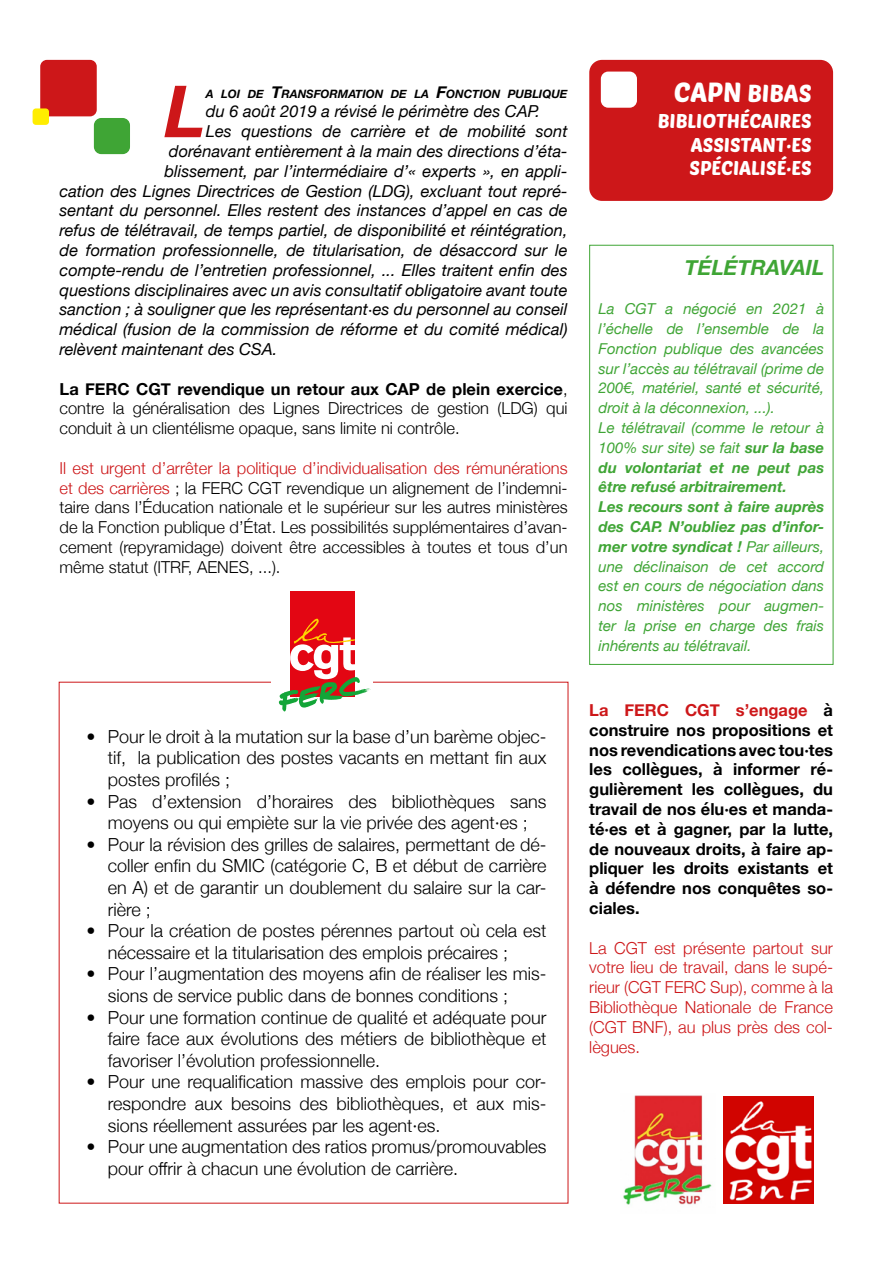
<style>
.page{position:relative;width:893px;height:1263px;background:#fff}
.page>*{position:absolute;margin:0;border:0;box-sizing:border-box;transform-origin:0 0}
.t1{font:italic 700 72px "Helvetica Neue";color:#cd1719}
.t2{font:24px "Poetsen One";color:#fff}
.t3{font:italic 700 21px "Helvetica Neue";color:#3fa535}
.t4{font:19.5px/23.4px "Poetsen One";color:#fff;text-align:justify}
.t5{font:300 18px/21.6px "Helvetica Neue";color:#000;text-align:justify}
.t6{font:italic 16.5px "Helvetica Neue";color:#000}
.t7{font:300 16.5px/19.8px "Helvetica Neue";color:#000;text-align:justify}
.t8{font:700 16.5px/19.8px "Helvetica Neue";color:#000;text-align:justify}
.t9{font:300 16.5px/19.8px "Helvetica Neue";color:#cd1719;text-align:justify}
.t10{font:italic 15px/19.8px "Helvetica Neue";color:#3fa535}
.t11{font:italic 700 11.55px "Helvetica Neue";color:#000}
.s1{font-size:16.5px}
.s2{font-weight:700}
.s3{color:#cd1719}
.s4{font-size:27px}
</style>
<div class="page">
<div style="left:589px;top:245px;width:244px;height:420px;border:1px solid #3fa535"></div>
<div style="left:40px;top:60px;width:57px;height:56px;background:#cd1719;border-radius:7px"></div>
<div style="left:94px;top:118px;width:36px;height:36px;background:#3fa535;border-radius:7px"></div>
<div style="left:33px;top:108px;width:16px;height:17px;background:#ffed00;border-radius:3px"></div>
<div style="left:589px;top:60px;width:244px;height:141px;background:#cd1719;border-radius:13px"></div>
<div style="left:601px;top:72px;width:36px;height:36px;background:#fff;border-radius:7px"></div>
<img style="left:623px;top:1095px;width:89px;height:110px">
<div style="left:290px;top:592px;width:65px;height:105px;background:#e30613"></div>
<svg style="left:279px;top:619px;width:92px;height:92px"></svg>
<img style="left:724px;top:1096px;width:89px;height:107px">
<h1 class="t1" style="left:165px;top:55px;width:43px">L</h1>
<p class="t11" style="left:206px;top:84px;width:363px">A LOI DE <span class="s1">T</span>RANSFORMATION DE LA <span class="s1">F</span>ONCTION PUBLIQUE</p>
<p class="t6" style="left:206px;top:100px;width:336px">du 6 août 2019 a révisé le périmètre des CAP.</p>
<p class="t6" style="left:206px;top:119px;width:363px">Les questions de carrière et de mobilité sont</p>
<p class="t6" style="left:169px;top:139px;width:400px">dorénavant entièrement à la main des directions d’éta-</p>
<p class="t6" style="left:164px;top:159px;width:405px">blissement, par l’intermédiaire d’« experts », en appli-</p>
<p class="t6" style="left:60px;top:179px;width:510px">cation des Lignes Directrices de Gestion (LDG), excluant tout repré-</p>
<p class="t6" style="left:60px;top:199px;width:510px">sentant du personnel. Elles restent des instances d’appel en cas de</p>
<p class="t6" style="left:60px;top:218px;width:510px">refus de télétravail, de temps partiel, de disponibilité et réintégration,</p>
<p class="t6" style="left:60px;top:238px;width:510px">de formation professionnelle, de titularisation, de désaccord sur le</p>
<p class="t6" style="left:60px;top:258px;width:510px">compte-rendu de l’entretien professionnel, ... Elles traitent enfin des</p>
<p class="t6" style="left:60px;top:278px;width:510px">questions disciplinaires avec un avis consultatif obligatoire avant toute</p>
<p class="t6" style="left:60px;top:298px;width:510px">sanction ; à souligner que les représentant·es du personnel au conseil</p>
<p class="t6" style="left:60px;top:317px;width:510px">médical (fusion de la commission de réforme et du comité médical)</p>
<p class="t6" style="left:60px;top:337px;width:219px">relèvent maintenant des CSA.</p>
<p class="t7" style="left:60px;top:378px;width:510px"><span class="s2">La FERC CGT revendique un retour aux CAP de plein exercice</span>, contre la généralisation des Lignes Directrices de gestion (LDG) qui conduit à un clientélisme opaque, sans limite ni contrôle.</p>
<p class="t7" style="left:60px;top:457px;width:510px"><span class="s3">Il est urgent d’arrêter la politique d’individualisation des rémunérations et des carrières</span> ; la FERC CGT revendique un alignement de l’indemni&shy;taire dans l’Éducation nationale et le supérieur sur les autres ministères de la Fonction publique d’État. Les possibilités supplémentaires d’avan&shy;cement (repyramidage) doivent être accessibles à toutes et tous d’un même statut (ITRF, AENES, ...).</p>
<p class="t5" style="left:108px;top:724px;width:440px;text-indent:-21px">• Pour le droit à la mutation sur la base d’un barème objec&shy;tif, la publication des postes vacants en mettant fin aux postes profilés ;</p>
<p class="t5" style="left:87px;top:789px;width:461px;text-align:center">• Pas d’extension d’horaires des bibliothèques sans moyens ou qui empiète sur la vie privée des agent·es ;</p>
<p class="t5" style="left:108px;top:832px;width:440px;text-indent:-21px">• Pour la révision des grilles de salaires, permettant de dé&shy;coller enfin du SMIC (catégorie C, B et début de carrière en A) et de garantir un doublement du salaire sur la car&shy;rière ;</p>
<p class="t5" style="left:108px;top:919px;width:440px;text-indent:-21px">• Pour la création de postes pérennes partout où cela est nécessaire et la titularisation des emplois précaires ;</p>
<p class="t5" style="left:108px;top:962px;width:440px;text-indent:-21px">• Pour l’augmentation des moyens afin de réaliser les mis&shy;sions de service public dans de bonnes conditions ;</p>
<p class="t5" style="left:108px;top:1005px;width:440px;text-indent:-21px">• Pour une formation continue de qualité et adéquate pour faire face aux évolutions des métiers de bibliothèque et favoriser l’évolution professionnelle.</p>
<p class="t5" style="left:108px;top:1070px;width:440px;text-indent:-21px">• Pour une requalification massive des emplois pour cor&shy;respondre aux besoins des bibliothèques, et aux mis&shy;sions réellement assurées par les agent·es.</p>
<p class="t5" style="left:108px;top:1135px;width:440px;text-indent:-21px">• Pour une augmentation des ratios promus/promouvables pour offrir à chacun une évolution de carrière.</p>
<h2 class="t2" style="left:674px;top:78px;width:139px"><span class="s4">CAPN</span> BIBAS</h2>
<p class="t4" style="left:689px;top:109px;width:124px;text-indent:-32px">BIBLIOTHÉCAIRES ASSISTANT·ES SPÉCIALISÉ·ES</p>
<p class="t3" style="left:685px;top:251px;width:141px">TÉLÉTRAVAIL</p>
<p class="t10" style="left:598px;top:300px;width:227px">La CGT a négocié en 2021 à l’échelle de l’ensemble de la<br>Fonction publique des avancées sur l’accès au télétravail (prime de<br>200€, matériel, santé et sécurité, droit à la déconnexion, ...).<br>Le télétravail (comme le retour à<br>100% sur site) se fait <span class="s2">sur la base du volontariat et ne peut pas être refusé arbitrairement.<br>Les recours sont à faire auprès des CAP. N’oubliez pas d’infor&shy;mer votre syndicat !</span> Par ailleurs, une déclinaison de cet accord est en cours de négociation dans nos ministères pour augmen&shy;ter la prise en charge des frais inhérents au télétravail.</p>
<p class="t8" style="left:589px;top:701px;width:245px"><span class="s3">La FERC CGT s’engage</span> à construire nos propositions et nos revendications avec tou·tes les collègues, à informer ré&shy;gulièrement les collègues, du travail de nos élu·es et manda&shy;té·es et à gagner, par la lutte, de nouveaux droits, à faire ap&shy;pliquer les droits existants et à défendre nos conquêtes so&shy;ciales.</p>
<p class="t9" style="left:589px;top:937px;width:245px">La CGT est présente partout sur votre lieu de travail, dans le supé&shy;rieur (CGT FERC Sup), comme à la Bibliothèque Nationale de France (CGT BNF), au plus près des col&shy;lègues.</p>
</div>
